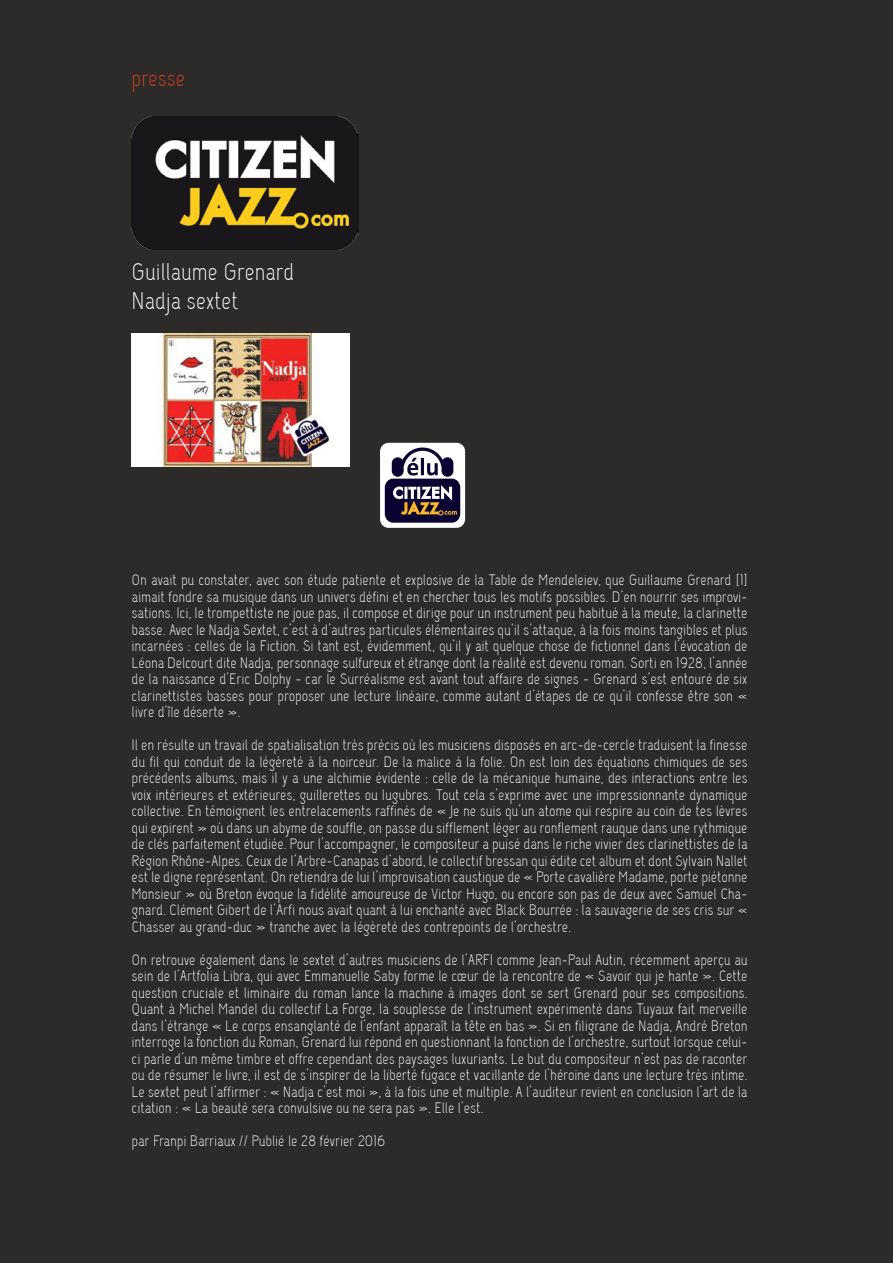
<style>
.page{position:relative;width:893px;height:1263px;background:#2c2b2a}
.page>*{position:absolute;margin:0;border:0;box-sizing:border-box;transform-origin:0 0}
.t1{font:24px "Capsuula";letter-spacing:.03em;color:#fff}
.t2{font:22.5px "Capsuula";letter-spacing:.03em;color:#d73f1e}
.t3{font:15px/16.5px "Capsuula";letter-spacing:.03em;color:#fff;text-align:justify}
</style>
<div class="page">
<img style="left:132px;top:117px;width:226px;height:132px">
<img style="left:132px;top:333px;width:218px;height:133px">
<div style="left:380px;top:443px;width:85px;height:85px;background:#fff;border-radius:9px"></div>
<div style="left:385px;top:479px;width:75px;height:44px;background:#0b0332;border-radius:9px"></div>
<svg style="left:393px;top:485px;width:64px;height:30px"></svg>
<svg style="left:392px;top:447px;width:61px;height:30px"></svg>
<p class="t2" style="left:132px;top:65px;width:55px">presse</p>
<p class="t1" style="left:132px;top:258px;width:164px">Guillaume Grenard</p>
<p class="t1" style="left:132px;top:287px;width:108px">Nadja sextet</p>
<p class="t3" style="left:132px;top:573px;width:617px">On avait pu constater, avec son étude patiente et explosive de la Table de Mendeleiev, que Guillaume Grenard [1] aimait fondre sa musique dans un univers défini et en chercher tous les motifs possibles. D’en nourrir ses improvi&shy;sations. Ici, le trompettiste ne joue pas, il compose et dirige pour un instrument peu habitué à la meute, la clarinette basse. Avec le Nadja Sextet, c’est à d’autres particules élémentaires qu’il s’attaque, à la fois moins tangibles et plus incarnées : celles de la Fiction. Si tant est, évidemment, qu’il y ait quelque chose de fictionnel dans l’évocation de Léona Delcourt dite Nadja, personnage sulfureux et étrange dont la réalité est devenu roman. Sorti en 1928, l’année de la naissance d’Eric Dolphy - car le Surréalisme est avant tout affaire de signes - Grenard s’est entouré de six clarinettistes basses pour proposer une lecture linéaire, comme autant d’étapes de ce qu’il confesse être son « livre d’île déserte ».</p>
<p class="t3" style="left:132px;top:738px;width:617px">Il en résulte un travail de spatialisation très précis où les musiciens disposés en arc-de-cercle traduisent la finesse du fil qui conduit de la légèreté à la noirceur. De la malice à la folie. On est loin des équations chimiques de ses précédents albums, mais il y a une alchimie évidente : celle de la mécanique humaine, des interactions entre les voix intérieures et extérieures, guillerettes ou lugubres. Tout cela s’exprime avec une impressionnante dynamique collective. En témoignent les entrelacements raffinés de « Je ne suis qu’un atome qui respire au coin de tes lèvres qui expirent » où dans un abyme de souffle, on passe du sifflement léger au ronflement rauque dans une rythmique de clés parfaitement étudiée. Pour l’accompagner, le compositeur a puisé dans le riche vivier des clarinettistes de la Région Rhône-Alpes. Ceux de l’Arbre-Canapas d’abord, le collectif bressan qui édite cet album et dont Sylvain Nallet est le digne représentant. On retiendra de lui l’improvisation caustique de « Porte cavalière Madame, porte piétonne Monsieur » où Breton évoque la fidélité amoureuse de Victor Hugo, ou encore son pas de deux avec Samuel Cha&shy;gnard. Clément Gibert de l’Arfi nous avait quant à lui enchanté avec Black Bourrée : la sauvagerie de ses cris sur « Chasser au grand-duc » tranche avec la légèreté des contrepoints de l’orchestre.</p>
<p class="t3" style="left:132px;top:952px;width:617px">On retrouve également dans le sextet d’autres musiciens de l’ARFI comme Jean-Paul Autin, récemment aperçu au sein de l’Artfolia Libra, qui avec Emmanuelle Saby forme le cœur de la rencontre de « Savoir qui je hante ». Cette question cruciale et liminaire du roman lance la machine à images dont se sert Grenard pour ses compositions.<br>Quant à Michel Mandel du collectif La Forge, la souplesse de l’instrument expérimenté dans Tuyaux fait merveille dans l’étrange « Le corps ensanglanté de l’enfant apparaît la tête en bas ». Si en filigrane de Nadja, André Breton interroge la fonction du Roman, Grenard lui répond en questionnant la fonction de l’orchestre, surtout lorsque celui&shy;ci parle d’un même timbre et offre cependant des paysages luxuriants. Le but du compositeur n’est pas de raconter ou de résumer le livre, il est de s’inspirer de la liberté fugace et vacillante de l’héroïne dans une lecture très intime.<br>Le sextet peut l’affirmer : « Nadja c’est moi », à la fois une et multiple. A l’auditeur revient en conclusion l’art de la citation : « La beauté sera convulsive ou ne sera pas ». Elle l’est.</p>
<p class="t3" style="left:132px;top:1134px;width:255px">par Franpi Barriaux // Publié le 28 février 2016</p>
</div>
